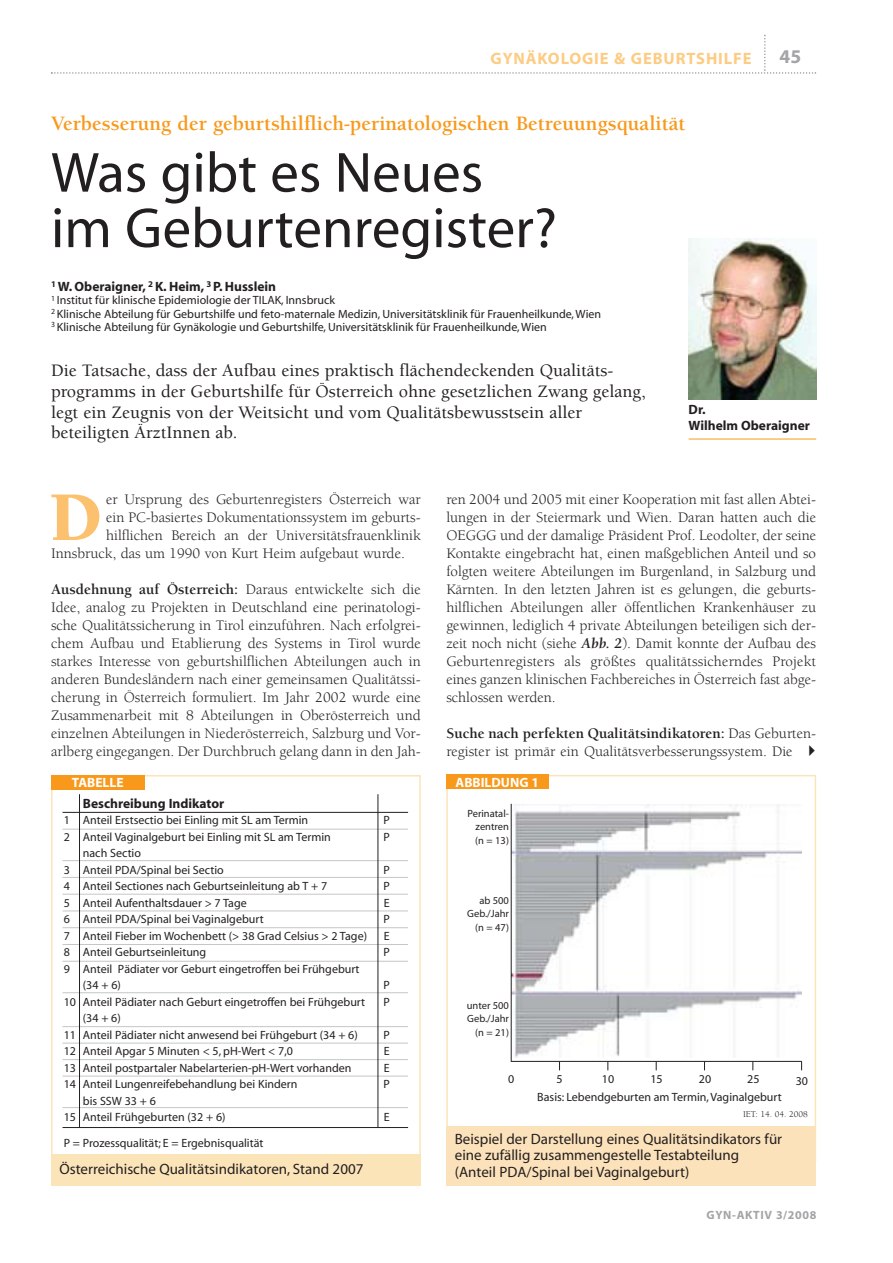
<style>
.page{position:relative;width:893px;height:1263px;background:#fff}
.page>*{position:absolute;margin:0;border:0;box-sizing:border-box;transform-origin:0 0}
.t1{font:900 71.7px "Berkeley";color:#fcc16e}
.t2{font:57px/55.5px "Myriad";color:#231f20}
.t3{font:700 21px "Berkeley";color:#f8991c}
.t4{font:700 19.5px "Myriad";color:#a3a4a7}
.t5{font:500 18px/20.7px "Berkeley";color:#231f20}
.t6{font:700 16.5px "Myriad";letter-spacing:.055em;color:#fdcb82}
.t7{font:15px/18px "Berkeley";color:#231f20;text-align:justify}
.t8{font:15px/16.5px "Myriad";color:#231f20}
.t9{font:700 13.5px/16.2px "Myriad";color:#231f20}
.t10{font:700 13.5px "Myriad";color:#fff}
.t11{font:12px/16.5px "Myriad";color:#231f20}
.t12{font:700 12px "Myriad";letter-spacing:.055em;color:#a3a4a7}
.t13{font:10.5px/13.5px "Myriad";color:#231f20;text-align:right}
.t14{font:9px "Berkeley";color:#231f20}
.s1{font-weight:700}
.s2{font-weight:700;font-style:italic}
</style>
<div class="page">
<svg style="left:51px;top:35px;width:765px;height:39px"></svg>
<img style="left:689px;top:238px;width:127px;height:161px">
<hr style="left:689px;top:439px;width:127px;height:1px;background:#f8991c">
<div style="left:51px;top:775px;width:370px;height:385px;border:2px solid #fce4b9"></div>
<div style="left:51px;top:1154px;width:370px;height:32px;background:#fce4b9"></div>
<div style="left:51px;top:775px;width:94px;height:14px;background:#f8991c"></div>
<hr style="left:63px;top:812px;width:345px;height:1px;background:#231f20">
<hr style="left:63px;top:829px;width:345px;height:1px;background:#c5c6c8">
<hr style="left:63px;top:860px;width:345px;height:1px;background:#c5c6c8">
<hr style="left:63px;top:877px;width:345px;height:1px;background:#c5c6c8">
<hr style="left:63px;top:894px;width:345px;height:1px;background:#c5c6c8">
<hr style="left:63px;top:911px;width:345px;height:1px;background:#c5c6c8">
<hr style="left:63px;top:927px;width:345px;height:1px;background:#c5c6c8">
<hr style="left:63px;top:944px;width:345px;height:1px;background:#c5c6c8">
<hr style="left:63px;top:961px;width:345px;height:1px;background:#c5c6c8">
<hr style="left:63px;top:992px;width:345px;height:1px;background:#c5c6c8">
<hr style="left:63px;top:1026px;width:345px;height:1px;background:#c5c6c8">
<hr style="left:63px;top:1043px;width:345px;height:1px;background:#c5c6c8">
<hr style="left:63px;top:1059px;width:345px;height:1px;background:#c5c6c8">
<hr style="left:63px;top:1076px;width:345px;height:1px;background:#c5c6c8">
<hr style="left:63px;top:1107px;width:345px;height:1px;background:#c5c6c8">
<hr style="left:63px;top:1127px;width:345px;height:1px;background:#231f20">
<hr style="left:79px;top:794px;width:1px;height:334px;background:#231f20">
<hr style="left:378px;top:794px;width:1px;height:334px;background:#231f20">
<div style="left:446px;top:775px;width:370px;height:387px;border:2px solid #fce4b9"></div>
<img style="left:512px;top:804px;width:290px;height:254px">
<div style="left:446px;top:1127px;width:370px;height:59px;background:#fce2bb"></div>
<div style="left:446px;top:775px;width:102px;height:14px;background:#f8991c"></div>
<hr style="left:511px;top:804px;width:1px;height:257px;background:#231f20">
<hr style="left:511px;top:1061px;width:291px;height:1px;background:#231f20">
<p class="t6" style="left:490px;top:52px;width:263px">GYNÄKOLOGIE &amp; GEBURTSHILFE</p>
<h3 class="t4" style="left:779px;top:49px;width:23px">45</h3>
<h3 class="t3" style="left:51px;top:115px;width:636px">Verbesserung der geburtshilflich-perinatologischen Betreuungsqualität</h3>
<h2 class="t2" style="left:51px;top:149px;width:507px">Was gibt es Neues im Geburtenregister?</h2>
<p class="t9" style="left:51px;top:279px;width:227px"><sup>1</sup> W. Oberaigner, <sup>2</sup> K. Heim, <sup>3</sup> P. Husslein</p>
<p class="t11" style="left:51px;top:294px;width:552px;line-height:13.5px"><sup>1</sup> Institut für klinische Epidemiologie der TILAK, Innsbruck<br><sup>2</sup> Klinische Abteilung für Geburtshilfe und feto-maternale Medizin, Universitätsklinik für Frauenheilkunde, Wien<br><sup>3</sup> Klinische Abteilung für Gynäkologie und Geburtshilfe, Universitätsklinik für Frauenheilkunde, Wien</p>
<p class="t5" style="left:51px;top:362px;width:596px">Die Tatsache, dass der Aufbau eines praktisch flächendeckenden Qualitäts&shy;programms in der Geburtshilfe für Österreich ohne gesetzlichen Zwang gelang, legt ein Zeugnis von der Weitsicht und vom Qualitätsbewusstsein aller beteiligten ÄrztInnen ab.</p>
<p class="t9" style="left:689px;top:403px;width:123px">Dr.<br>Wilhelm Oberaigner</p>
<h1 class="t1" style="left:49px;top:489px;width:55px">D</h1>
<p class="t7" style="left:106px;top:492px;width:316px">er Ursprung des Geburtenregisters Österreich war</p>
<p class="t7" style="left:106px;top:510px;width:316px">ein PC-basiertes Dokumentationssystem im geburts-</p>
<p class="t7" style="left:106px;top:528px;width:316px">hilflichen Bereich an der Universitätsfrauenklinik</p>
<p class="t7" style="left:51px;top:546px;width:355px">Innsbruck, das um 1990 von Kurt Heim aufgebaut wurde.</p>
<p class="t7" style="left:51px;top:582px;width:371px"><span class="s1">Ausdehnung auf Österreich:</span> Daraus entwickelte sich die Idee, analog zu Projekten in Deutschland eine perinatologi&shy;sche Qualitätssicherung in Tirol einzuführen. Nach erfolgrei&shy;chem Aufbau und Etablierung des Systems in Tirol wurde starkes Interesse von geburtshilflichen Abteilungen auch in anderen Bundesländern nach einer gemeinsamen Qualitätssi&shy;cherung in Österreich formuliert. Im Jahr 2002 wurde eine Zusammenarbeit mit 8 Abteilungen in Oberösterreich und einzelnen Abteilungen in Niederösterreich, Salzburg und Vor&shy;arlberg eingegangen. Der Durchbruch gelang dann in den Jah-</p>
<p class="t10" style="left:72px;top:777px;width:53px">TABELLE</p>
<p class="t9" style="left:83px;top:796px;width:143px">Beschreibung Indikator</p>
<p class="t11" style="left:64px;top:813px;width:246px">1 Anteil Erstsectio bei Einling mit SL am Termin</p>
<p class="t11" style="left:384px;top:813px;width:8px">P</p>
<p class="t11" style="left:64px;top:829px;width:269px">2 Anteil Vaginalgeburt bei Einling mit SL am Termin</p>
<p class="t11" style="left:384px;top:829px;width:8px">P</p>
<p class="t11" style="left:64px;top:846px;width:162px;text-indent:19px">nach Sectio<br>3 Anteil PDA/Spinal bei Sectio</p>
<p class="t11" style="left:384px;top:862px;width:8px">P</p>
<p class="t11" style="left:64px;top:879px;width:265px">4 Anteil Sectiones nach Geburtseinleitung ab T + 7</p>
<p class="t11" style="left:383px;top:879px;width:8px">P</p>
<p class="t11" style="left:64px;top:895px;width:185px">5 Anteil Aufenthaltsdauer &gt; 7 Tage</p>
<p class="t11" style="left:384px;top:895px;width:7px">E</p>
<p class="t11" style="left:64px;top:912px;width:201px">6 Anteil PDA/Spinal bei Vaginalgeburt</p>
<p class="t11" style="left:384px;top:912px;width:8px">P</p>
<p class="t11" style="left:64px;top:928px;width:305px">7 Anteil Fieber im Wochenbett (&gt; 38 Grad Celsius &gt; 2 Tage)</p>
<p class="t11" style="left:384px;top:928px;width:7px">E</p>
<p class="t11" style="left:64px;top:945px;width:144px">8 Anteil Geburtseinleitung</p>
<p class="t11" style="left:384px;top:945px;width:8px">P</p>
<p class="t11" style="left:83px;top:961px;width:278px;text-indent:-19px">9 Anteil Pädiater vor Geburt eingetroffen bei Frühgeburt (34 + 6)</p>
<p class="t11" style="left:384px;top:978px;width:8px">P</p>
<p class="t11" style="left:64px;top:994px;width:303px">10 Anteil Pädiater nach Geburt eingetroffen bei Frühgeburt</p>
<p class="t11" style="left:384px;top:994px;width:8px">P</p>
<p class="t11" style="left:64px;top:1011px;width:296px;text-indent:19px">(34 + 6)<br>11 Anteil Pädiater nicht anwesend bei Frühgeburt (34 + 6)</p>
<p class="t11" style="left:384px;top:1027px;width:8px">P</p>
<p class="t11" style="left:64px;top:1044px;width:231px">12 Anteil Apgar 5 Minuten &lt; 5, pH-Wert &lt; 7,0</p>
<p class="t11" style="left:384px;top:1044px;width:7px">E</p>
<p class="t11" style="left:64px;top:1060px;width:289px">13 Anteil postpartaler Nabelarterien-pH-Wert vorhanden</p>
<p class="t11" style="left:384px;top:1060px;width:7px">E</p>
<p class="t11" style="left:64px;top:1077px;width:235px">14 Anteil Lungenreifebehandlung bei Kindern</p>
<p class="t11" style="left:384px;top:1077px;width:8px">P</p>
<p class="t11" style="left:64px;top:1093px;width:163px;text-indent:19px">bis SSW 33 + 6<br>15 Anteil Frühgeburten (32 + 6)</p>
<p class="t11" style="left:384px;top:1110px;width:7px">E</p>
<p class="t7" style="left:446px;top:492px;width:371px">ren 2004 und 2005 mit einer Kooperation mit fast allen Abtei&shy;lungen in der Steiermark und Wien. Daran hatten auch die OEGGG und der damalige Präsident Prof. Leodolter, der seine Kontakte eingebracht hat, einen maßgeblichen Anteil und so folgten weitere Abteilungen im Burgenland, in Salzburg und Kärnten. In den letzten Jahren ist es gelungen, die geburts&shy;hilflichen Abteilungen aller öffentlichen Krankenhäuser zu gewinnen, lediglich 4 private Abteilungen beteiligen sich der&shy;zeit noch nicht (siehe <span class="s2">Abb. 2</span>). Damit konnte der Aufbau des Geburtenregisters als größtes qualitätssicherndes Projekt eines ganzen klinischen Fachbereiches in Österreich fast abge&shy;schlossen werden.</p>
<p class="t7" style="left:446px;top:726px;width:371px"><span class="s1">Suche nach perfekten Qualitätsindikatoren:</span> Das Geburten&shy;register ist primär ein Qualitätsverbesserungssystem. Die</p>
<p class="t10" style="left:456px;top:777px;width:85px">ABBILDUNG 1</p>
<p class="t13" style="left:475px;top:807px;width:35px;text-align:justify;text-indent:-8px">Perinatal&shy;zentren (n = 13)</p>
<p class="t13" style="left:467px;top:894px;width:43px">ab 500<br>Geb./Jahr (n = 47)</p>
<p class="t13" style="left:467px;top:999px;width:44px">unter 500<br>Geb./Jahr (n = 21)</p>
<p class="t11" style="left:508px;top:1072px;width:8px">0</p>
<p class="t11" style="left:556px;top:1072px;width:8px">5</p>
<p class="t11" style="left:602px;top:1072px;width:14px">10</p>
<p class="t11" style="left:650px;top:1072px;width:14px">15</p>
<p class="t11" style="left:699px;top:1072px;width:14px">20</p>
<p class="t11" style="left:747px;top:1072px;width:14px">25</p>
<p class="t11" style="left:796px;top:1073px;width:14px">30</p>
<p class="t11" style="left:537px;top:1090px;width:246px">Basis: Lebendgeburten am Termin, Vaginalgeburt</p>
<p class="t14" style="left:743px;top:1111px;width:66px">IET: 14. 04. 2008</p>
<p class="t11" style="left:64px;top:1136px;width:201px">P = Prozessqualität; E = Ergebnisqualität</p>
<p class="t8" style="left:455px;top:1132px;width:329px">Beispiel der Darstellung eines Qualitätsindikators für eine zufällig zusammengestelle Testabteilung (Anteil PDA/Spinal bei Vaginalgeburt)</p>
<p class="t8" style="left:60px;top:1162px;width:305px">Österreichische Qualitätsindikatoren, Stand 2007</p>
<p class="t12" style="left:706px;top:1210px;width:112px">GYN-AKTIV 3/2008</p>
</div>
